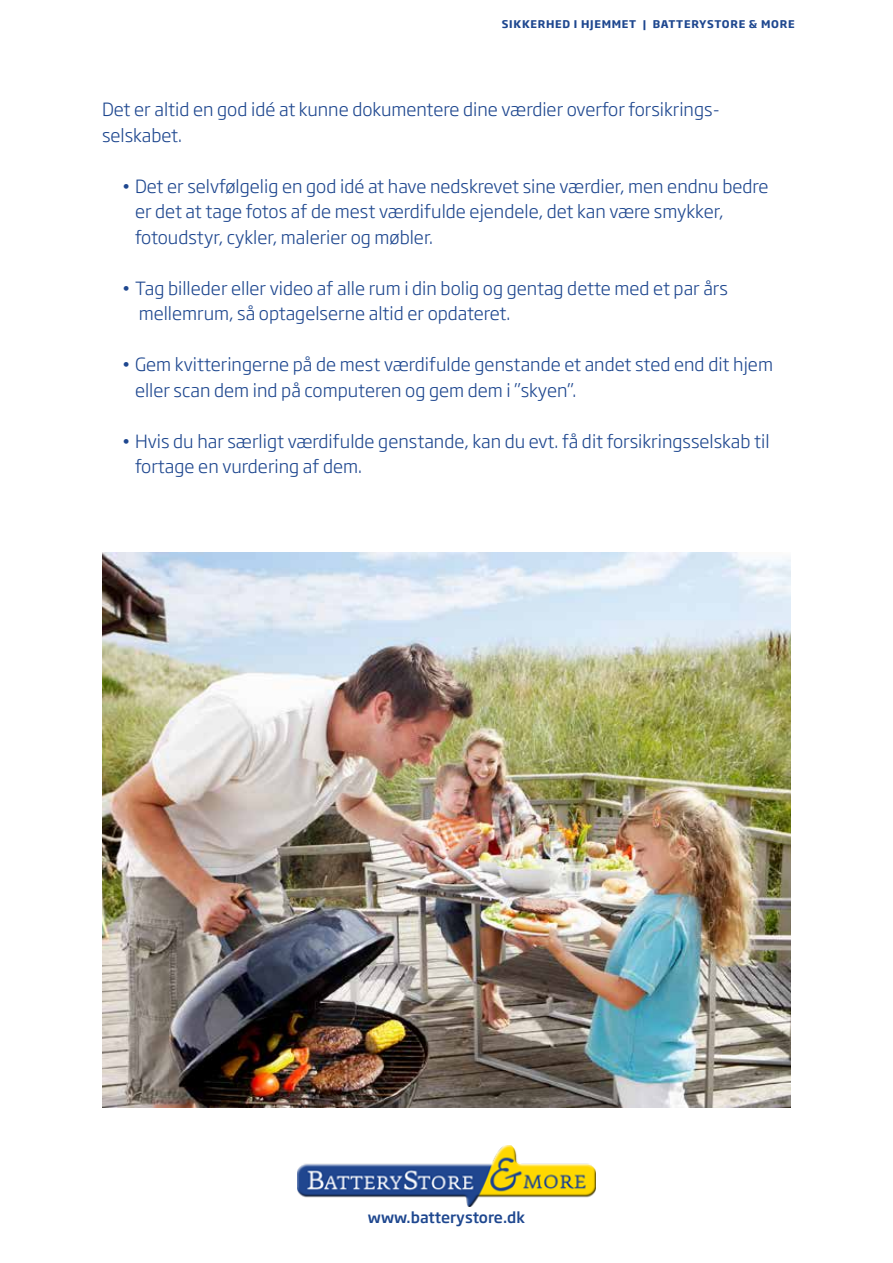
<style>
.page{position:relative;width:893px;height:1263px;background:#fff}
.page>*{position:absolute;margin:0;border:0;box-sizing:border-box;transform-origin:0 0}
.t1{font:300 18px/25.5px "Soho Gothic Pro";color:#1e478f}
.t2{font:500 15px "Soho Gothic Pro";color:#1e478f}
.t3{font:700 10.5px "Soho Gothic Pro";letter-spacing:.07em;color:#1e478f}
</style>
<div class="page">
<img style="left:298px;top:1145px;width:297px;height:61px">
<img style="left:102px;top:553px;width:689px;height:554px">
<p class="t3" style="left:502px;top:16px;width:294px">SIKKERHED I HJEMMET | BATTERYSTORE &amp; MORE</p>
<p class="t1" style="left:102px;top:96px;width:619px">Det er altid en god idé at kunne dokumentere dine værdier overfor forsikrings&shy;selskabet.</p>
<p class="t1" style="left:135px;top:172px;width:635px;text-indent:-13px">• Det er selvfølgelig en god idé at have nedskrevet sine værdier, men endnu bedre er det at tage fotos af de mest værdifulde ejendele, det kan være smykker, fotoudstyr, cykler, malerier og møbler.</p>
<p class="t1" style="left:139px;top:274px;width:591px;text-indent:-17px">• Tag billeder eller video af alle rum i din bolig og gentag dette med et par års mellemrum, så optagelserne altid er opdateret.</p>
<p class="t1" style="left:135px;top:351px;width:639px;text-indent:-13px">• Gem kvitteringerne på de mest værdifulde genstande et andet sted end dit hjem eller scan dem ind på computeren og gem dem i ”skyen”.</p>
<p class="t1" style="left:135px;top:427px;width:636px;text-indent:-13px">• Hvis du har særligt værdifulde genstande, kan du evt. få dit forsikringsselskab til fortage en vurdering af dem.</p>
<p class="t2" style="left:368px;top:1206px;width:159px">www.batterystore.dk</p>
</div>
